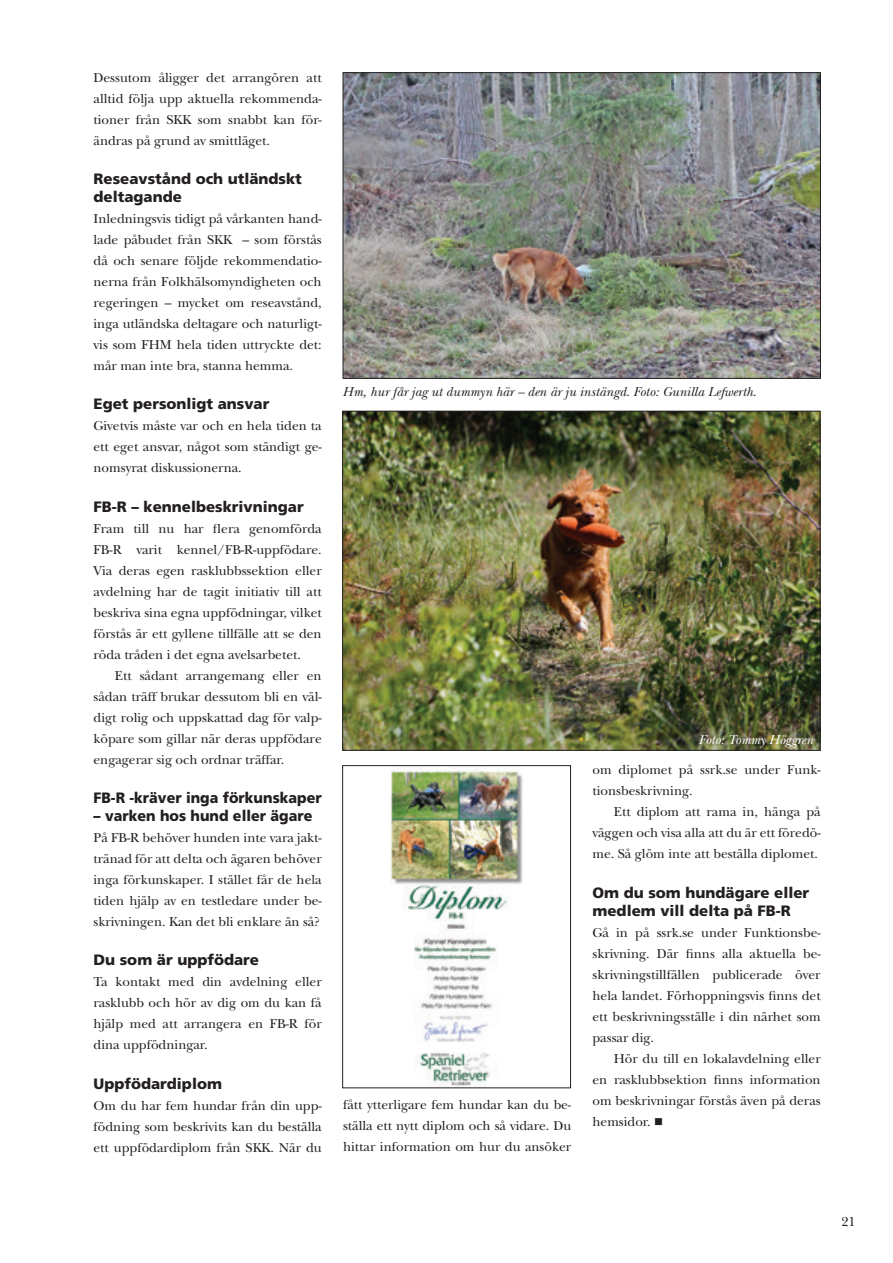
<style>
.page{position:relative;width:893px;height:1263px;background:#fff}
.page>*{position:absolute;margin:0;border:0;box-sizing:border-box;transform-origin:0 0}
.Mellanrubrik{font:900 15px/18px "Frutiger";color:#231f20}
.Mellanrubrik-2{font:900 15px "Frutiger";color:#231f20;scale:.95 1}
.Bröd_utan{font:13.5px/21px "New Baskerville";color:#231f20;text-align:justify}
.Bröd_med{font:13.5px/21px "New Baskerville";color:#231f20;text-align:justify}
.Bildtext{font:italic 13.5px "New Baskerville";color:#231f20}
.Bildtext-2{font:italic 13.5px "New Baskerville";color:#fff}
</style>
<div class="page">
<img style="left:345px;top:74px;width:474px;height:303px">
<div style="left:343px;top:72px;width:478px;height:307px;border:1px solid #231f20"></div>
<img style="left:390px;top:767px;width:133px;height:319px">
<div style="left:342px;top:765px;width:229px;height:323px;border:1px solid #231f20"></div>
<img style="left:344px;top:413px;width:474px;height:336px">
<div style="left:342px;top:411px;width:478px;height:340px;border:1px solid #231f20"></div>
<p class="Bröd_med" style="left:94px;top:67px;width:230px">Dessutom åligger det arrangören att alltid följa upp aktuella rekommenda&shy;tioner från SKK som snabbt kan för&shy;ändras på grund av smittläget.</p>
<p class="Mellanrubrik" style="left:94px;top:170px;width:210px">Reseavstånd och utländskt deltagande</p>
<p class="Bröd_utan" style="left:94px;top:208px;width:230px">Inledningsvis tidigt på vårkanten hand&shy;lade påbudet från SKK – som förstås då och senare följde rekommendatio&shy;nerna från Folkhälsomyndigheten och regeringen – mycket om reseavstånd, inga utländska deltagare och naturligt&shy;vis som FHM hela tiden uttryckte det: mår man inte bra, stanna hemma.</p>
<p class="Mellanrubrik" style="left:94px;top:395px;width:177px">Eget personligt ansvar</p>
<p class="Bröd_utan" style="left:94px;top:416px;width:230px">Givetvis måste var och en hela tiden ta ett eget ansvar, något som ständigt ge&shy;nomsyrat diskussionerna.</p>
<p class="Mellanrubrik" style="left:94px;top:497px;width:212px">FB-R – kennelbeskrivningar</p>
<p class="Bröd_utan" style="left:94px;top:518px;width:230px">Fram till nu har flera genomförda FB-R varit kennel/FB-R-uppfödare.<br>Via deras egen rasklubbssektion eller avdelning har de tagit initiativ till att beskriva sina egna uppfödningar, vilket förstås är ett gyllene tillfälle att se den röda tråden i det egna avelsarbetet.</p>
<p class="Bröd_med" style="left:94px;top:665px;width:230px;text-indent:21px">Ett sådant arrangemang eller en sådan träff brukar dessutom bli en väl&shy;digt rolig och uppskattad dag för valp&shy;köpare som gillar när deras uppfödare engagerar sig och ordnar träffar.</p>
<p class="Mellanrubrik-2" style="left:94px;top:789px;width:242px">FB-R -kräver inga förkunskaper</p>
<p class="Mellanrubrik-2" style="left:94px;top:807px;width:232px">– varken hos hund eller ägare</p>
<p class="Bröd_utan" style="left:94px;top:827px;width:230px">På FB-R behöver hunden inte vara jakt&shy;tränad för att delta och ägaren behöver inga förkunskaper. I stället får de hela tiden hjälp av en testledare under be&shy;skrivningen. Kan det bli enklare än så?</p>
<p class="Mellanrubrik" style="left:94px;top:951px;width:167px">Du som är uppfödare</p>
<p class="Bröd_utan" style="left:94px;top:971px;width:230px">Ta kontakt med din avdelning eller rasklubb och hör av dig om du kan få hjälp med att arrangera en FB-R för dina uppfödningar.</p>
<p class="Mellanrubrik" style="left:94px;top:1074px;width:130px">Uppfödardiplom</p>
<p class="Bröd_utan" style="left:94px;top:1095px;width:230px">Om du har fem hundar från din upp&shy;födning som beskrivits kan du beställa ett uppfödardiplom från SKK. När du</p>
<p class="Bröd_utan" style="left:343px;top:1094px;width:230px">fått ytterligare fem hundar kan du be&shy;ställa ett nytt diplom och så vidare. Du hittar information om hur du ansöker</p>
<p class="Bildtext" style="left:343px;top:383px;width:415px">Hm, hur får jag ut dummyn här – den är ju instängd. Foto: Gunilla Lefwerth.</p>
<p class="Bildtext-2" style="left:699px;top:732px;width:116px">Foto: Tommy Höggren</p>
<p class="Bröd_utan" style="left:592px;top:760px;width:230px">om diplomet på ssrk.se under Funk&shy;tionsbeskrivning.</p>
<p class="Bröd_med" style="left:592px;top:802px;width:230px;text-indent:21px">Ett diplom att rama in, hänga på väggen och visa alla att du är ett föredö&shy;me. Så glöm inte att beställa diplomet.</p>
<p class="Mellanrubrik" style="left:592px;top:883px;width:218px">Om du som hundägare eller medlem vill delta på FB-R</p>
<p class="Bröd_utan" style="left:592px;top:922px;width:230px">Gå in på ssrk.se under Funktionsbe&shy;skrivning. Där finns alla aktuella be&shy;skrivningstillfällen publicerade över hela landet. Förhoppningsvis finns det ett beskrivningsställe i din närhet som passar dig.</p>
<p class="Bröd_med" style="left:592px;top:1048px;width:230px;text-indent:21px">Hör du till en lokalavdelning eller en rasklubbsektion finns information om beskrivningar förstås även på deras hemsidor. ■</p>
<p class="Bröd_utan" style="left:841px;top:1211px;width:16px">21</p>
</div>
